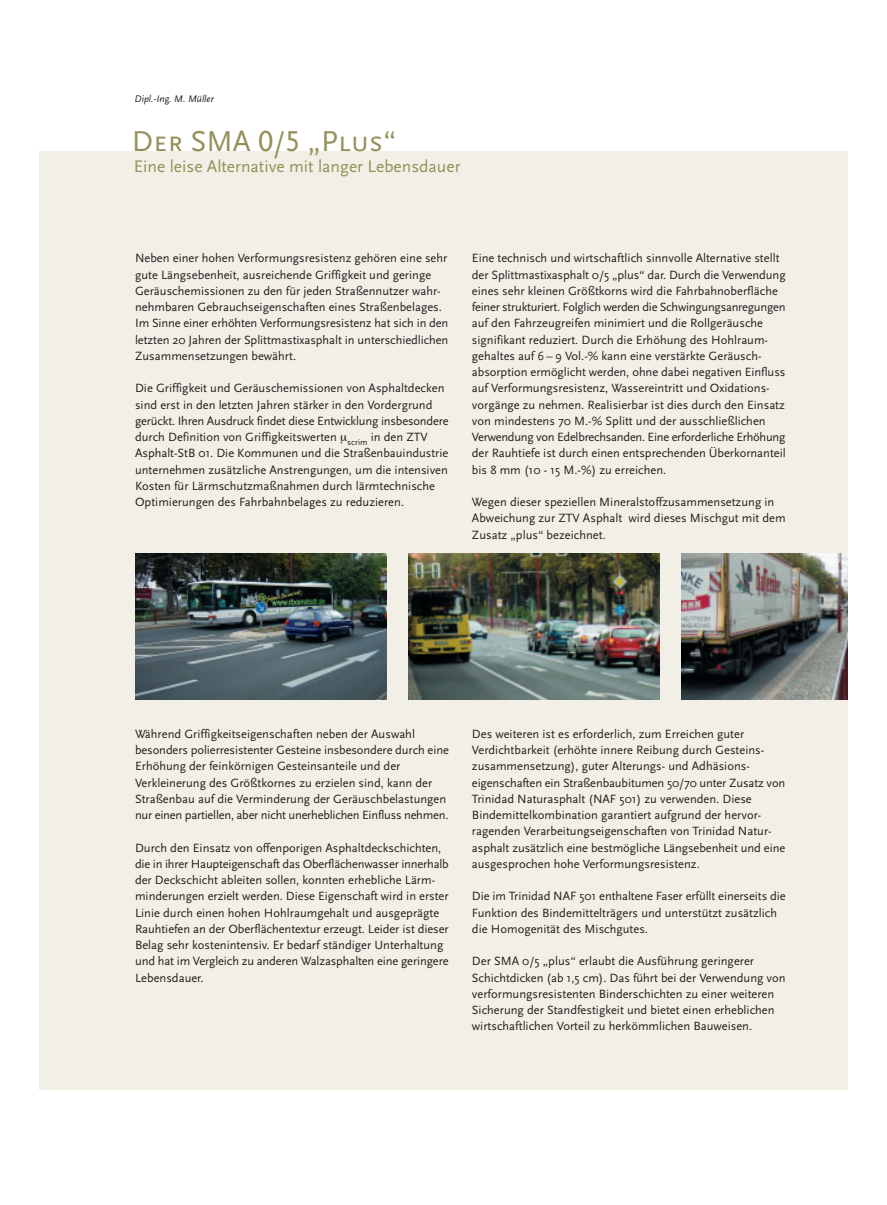
<style>
.page{position:relative;width:887px;height:1205px;background:#fff}
.page>*{position:absolute;margin:0;border:0;box-sizing:border-box;transform-origin:0 0}
.t1{font:30px "Scala Sans Caps";color:#95905a}
.t2{font:17.5px "Scala Sans";color:#95905a}
.t3{font:12.5px/16.2px "Scala Sans";color:#231f20}
.t4{font:italic 10px "Scala Sans";color:#231f20}
</style>
<div class="page">
<div style="left:39px;top:151px;width:808px;height:939px;background:#f2f0e6"></div>
<img style="left:135px;top:554px;width:251px;height:145px">
<img style="left:408px;top:554px;width:250px;height:145px">
<img style="left:681px;top:554px;width:166px;height:145px">
<p class="t4" style="left:135px;top:93px;width:81px">Dipl.-Ing. M. Müller</p>
<h1 class="t1" style="left:132px;top:125px;width:266px">Der SMA 0/5 „Plus“</h1>
<h2 class="t2" style="left:134px;top:157px;width:328px">Eine leise Alternative mit langer Lebensdauer</h2>
<p class="t3" style="left:135px;top:250px;width:315px">Neben einer hohen Verformungsresistenz gehören eine sehr gute Längsebenheit, ausreichende Griffigkeit und geringe Geräuschemissionen zu den für jeden Straßennutzer wahr&shy;nehmbaren Gebrauchseigenschaften eines Straßenbelages.<br>Im Sinne einer erhöhten Verformungsresistenz hat sich in den letzten 20 Jahren der Splittmastixasphalt in unterschiedlichen Zusammensetzungen bewährt.</p>
<p class="t3" style="left:135px;top:380px;width:315px">Die Griffigkeit und Geräuschemissionen von Asphaltdecken sind erst in den letzten Jahren stärker in den Vordergrund gerückt. Ihren Ausdruck findet diese Entwicklung insbesondere durch Definition von Griffigkeitswerten <sub>scrim</sub> in den ZTV Asphalt-StB 01. Die Kommunen und die Straßenbauindustrie unternehmen zusätzliche Anstrengungen, um die intensiven Kosten für Lärmschutzmaßnahmen durch lärmtechnische Optimierungen des Fahrbahnbelages zu reduzieren.</p>
<p class="t3" style="left:472px;top:250px;width:315px">Eine technisch und wirtschaftlich sinnvolle Alternative stellt der Splittmastixasphalt 0/5 „plus“ dar. Durch die Verwendung eines sehr kleinen Größtkorns wird die Fahrbahnoberfläche feiner strukturiert. Folglich werden die Schwingungsanregungen auf den Fahrzeugreifen minimiert und die Rollgeräusche signifikant reduziert. Durch die Erhöhung des Hohlraum&shy;gehaltes auf 6 – 9 Vol.-% kann eine verstärkte Geräusch&shy;absorption ermöglicht werden, ohne dabei negativen Einfluss auf Verformungsresistenz, Wassereintritt und Oxidations&shy;vorgänge zu nehmen. Realisierbar ist dies durch den Einsatz von mindestens 70 M.-% Splitt und der ausschließlichen Verwendung von Edelbrechsanden. Eine erforderliche Erhöhung der Rauhtiefe ist durch einen entsprechenden Überkornanteil bis 8 mm (10 - 15 M.-%) zu erreichen.</p>
<p class="t3" style="left:472px;top:494px;width:315px">Wegen dieser speziellen Mineralstoffzusammensetzung in<br>Abweichung zur ZTV Asphalt wird dieses Mischgut mit dem<br>Zusatz „plus“ bezeichnet.</p>
<p class="t3" style="left:135px;top:726px;width:315px">Während Griffigkeitseigenschaften neben der Auswahl besonders polierresistenter Gesteine insbesondere durch eine Erhöhung der feinkörnigen Gesteinsanteile und der Verkleinerung des Größtkornes zu erzielen sind, kann der Straßenbau auf die Verminderung der Geräuschbelastungen nur einen partiellen, aber nicht unerheblichen Einfluss nehmen.</p>
<p class="t3" style="left:135px;top:840px;width:315px">Durch den Einsatz von offenporigen Asphaltdeckschichten, die in ihrer Haupteigenschaft das Oberflächenwasser innerhalb der Deckschicht ableiten sollen, konnten erhebliche Lärm&shy;minderungen erzielt werden. Diese Eigenschaft wird in erster Linie durch einen hohen Hohlraumgehalt und ausgeprägte Rauhtiefen an der Oberflächentextur erzeugt. Leider ist dieser Belag sehr kostenintensiv. Er bedarf ständiger Unterhaltung und hat im Vergleich zu anderen Walzasphalten eine geringere Lebensdauer.</p>
<p class="t3" style="left:472px;top:726px;width:315px">Des weiteren ist es erforderlich, zum Erreichen guter Verdichtbarkeit (erhöhte innere Reibung durch Gesteins&shy;zusammensetzung), guter Alterungs- und Adhäsions&shy;eigenschaften ein Straßenbaubitumen 50/70 unter Zusatz von Trinidad Naturasphalt (NAF 501) zu verwenden. Diese Bindemittelkombination garantiert aufgrund der hervor&shy;ragenden Verarbeitungseigenschaften von Trinidad Natur&shy;asphalt zusätzlich eine bestmögliche Längsebenheit und eine ausgesprochen hohe Verformungsresistenz.</p>
<p class="t3" style="left:472px;top:889px;width:315px">Die im Trinidad NAF 501 enthaltene Faser erfüllt einerseits die<br>Funktion des Bindemittelträgers und unterstützt zusätzlich die Homogenität des Mischgutes.</p>
<p class="t3" style="left:472px;top:954px;width:315px">Der SMA 0/5 „plus“ erlaubt die Ausführung geringerer Schichtdicken (ab 1,5 cm). Das führt bei der Verwendung von verformungsresistenten Binderschichten zu einer weiteren Sicherung der Standfestigkeit und bietet einen erheblichen wirtschaftlichen Vorteil zu herkömmlichen Bauweisen.</p>
</div>
